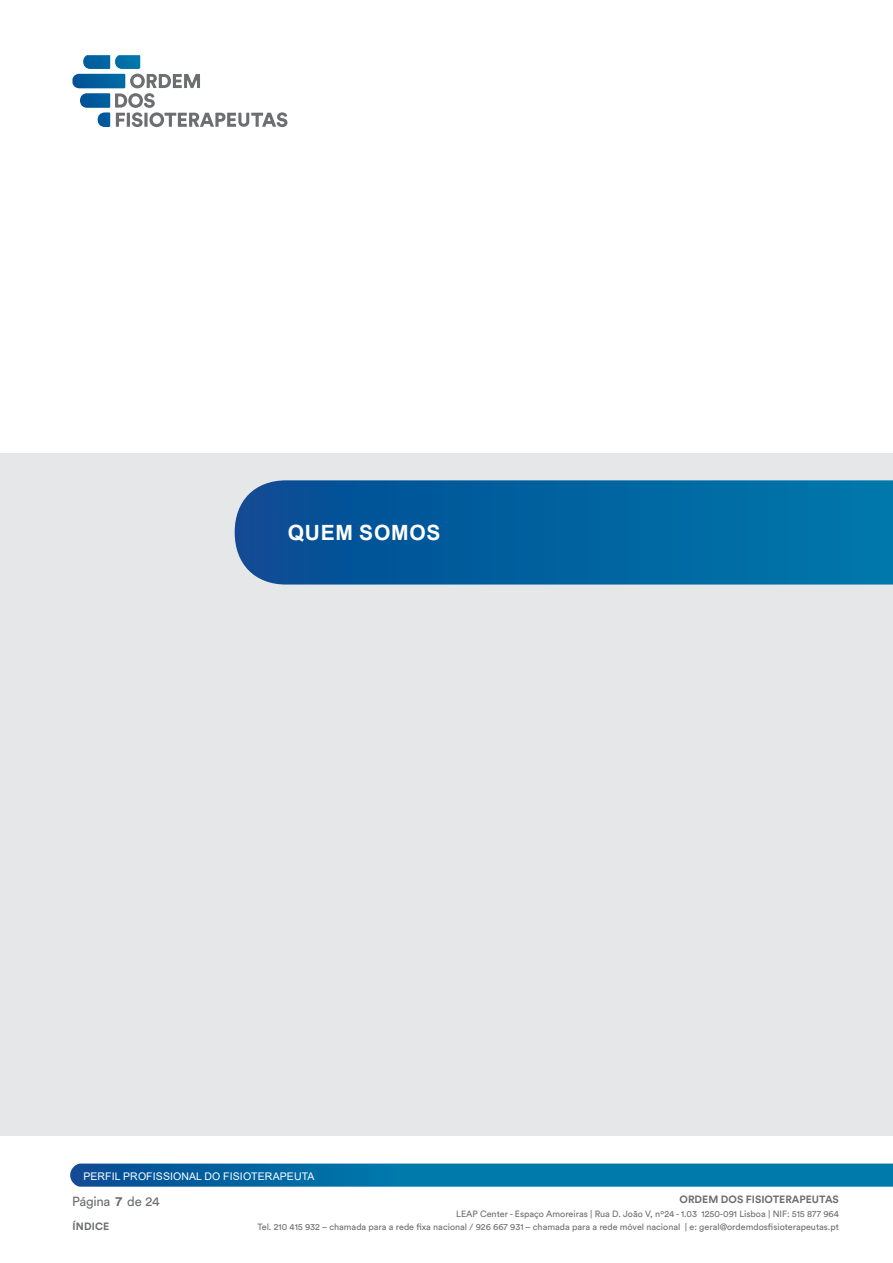
<style>
.page{position:relative;width:893px;height:1263px;background:#fff}
.page>*{position:absolute;margin:0;border:0;box-sizing:border-box;transform-origin:0 0}
.t1{font:700 21px "Arial";letter-spacing:.035em;color:#fff}
.t2{font:13.2px "Circular Std";letter-spacing:-.02em;color:#6d6e71}
.t3{font:10.5px "Arial";letter-spacing:.01em;color:#fff}
.t4{font:700 10.5px "Circular Std";color:#6d6e71}
.t5{font:9px/13.5px "Circular Std";color:#6d6e71;text-align:right}
.s1{font-weight:700;font-size:13.5px}
</style>
<div class="page">
<svg style="left:72px;top:55px;width:215px;height:72px"></svg>
<svg style="left:70px;top:1163px;width:823px;height:24px;background:#0b75a9"></svg>
<div style="left:0;top:453px;width:893px;height:682px;background:#e6e7e8"></div>
<svg style="left:235px;top:480px;width:658px;height:104px;background:#0564a0"></svg>
<h1 class="t1" style="left:288px;top:518px;width:154px">QUEM SOMOS</h1>
<p class="t3" style="left:83px;top:1169px;width:233px">PERFIL PROFISSIONAL DO FISIOTERAPEUTA</p>
<h2 class="t2" style="left:72px;top:1193px;width:89px">Página <span class="s1">7</span> de 24</h2>
<p class="t4" style="left:680px;top:1193px;width:161px">ORDEM DOS FISIOTERAPEUTAS</p>
<p class="t5" style="left:257px;top:1207px;width:583px">LEAP Center - Espaço Amoreiras | Rua D. João V, nº24 - 1.03 1250-091 Lisboa | NIF: 515 877 964<br>Tel. 210 415 932 – chamada para a rede fixa nacional / 926 667 931 – chamada para a rede móvel nacional | e: geral@ordemdosfisioterapeutas.pt</p>
<p class="t4" style="left:73px;top:1220px;width:38px">ÍNDICE</p>
</div>
